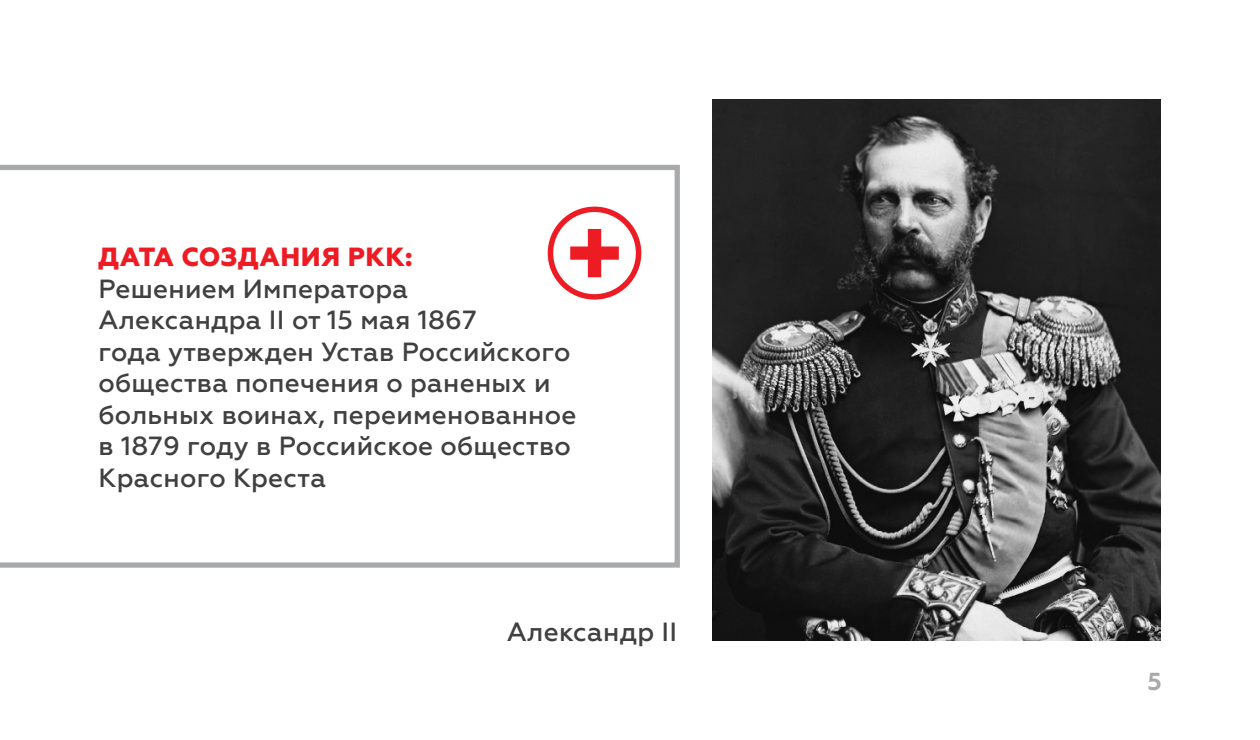
<style>
.page{position:relative;width:1260px;height:740px;background:#fff}
.page>*{position:absolute;margin:0;border:0;box-sizing:border-box;transform-origin:0 0}
.t1{font:500 26.25px/31.5px "Geometria";letter-spacing:.01em;color:#404041}
.t2{font:800 26.25px "Geometria";letter-spacing:.02em;color:#ed1c24}
.t3{font:700 24.5px "Geometria";color:#a7a9ab}
</style>
<div class="page">
<img style="left:712px;top:99px;width:449px;height:541px">
<svg style="left:0;top:165px;width:680px;height:402px"></svg>
<svg style="left:548px;top:206px;width:93px;height:93px"></svg>
<p class="t2" style="left:99px;top:241px;width:315px">ДАТА СОЗДАНИЯ РКК:</p>
<p class="t1" style="left:99px;top:273px;width:479px">Решением Императора<br>Александра II от 15 мая 1867<br>года утвержден Устав Российского общества попечения о раненых и больных воинах, переименованное в 1879 году в Российское общество<br>Красного Креста</p>
<p class="t1" style="left:507px;top:615px;width:172px">Александр II</p>
<p class="t3" style="left:1147px;top:667px;width:16px">5</p>
</div>
